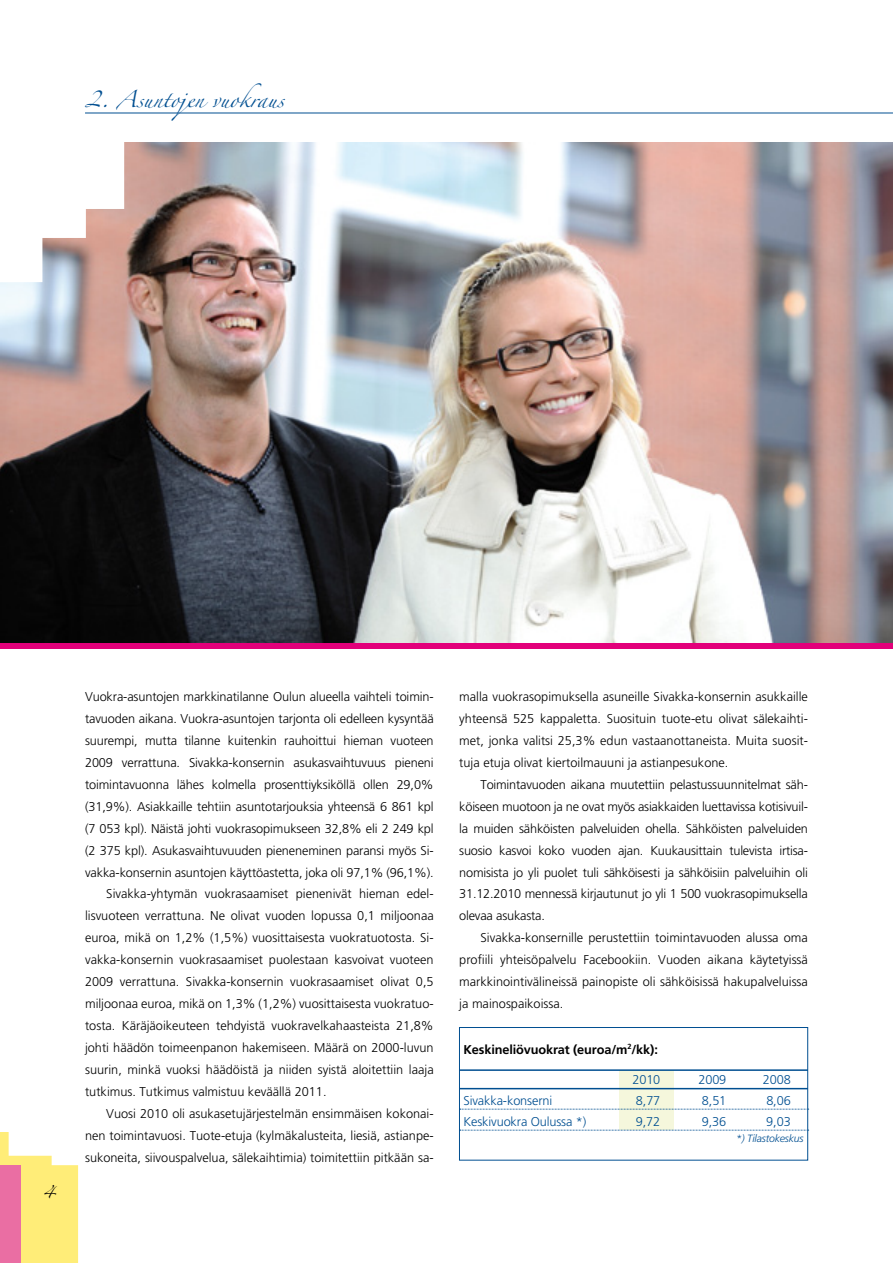
<style>
.page{position:relative;width:893px;height:1263px;background:#fff}
.page>*{position:absolute;margin:0;border:0;box-sizing:border-box;transform-origin:0 0}
.t1{font:15px "Zapfino";color:#004f91}
.t2{font:300 12.75px/21.9px "Frutiger LT Std";color:#000;text-align:justify}
.t3{font:300 12.75px "Frutiger LT Std";letter-spacing:-.01em;color:#004f91}
.t4{font:700 12.75px "Frutiger LT Std";letter-spacing:-.01em;color:#000}
.t5{font:12px "Zapfino";color:#000}
.t6{font:italic 300 10.5px "Frutiger LT Std";letter-spacing:-.015em;color:#004f91}
</style>
<div class="page">
<svg style="left:0;top:1132px;width:79px;height:131px"></svg>
<div style="left:0;top:1165px;width:21px;height:98px;background:#ea6ea3"></div>
<img style="left:0;top:142px;width:893px;height:501px">
<hr style="left:85px;top:113px;width:808px;height:1px;background:#004f91">
<svg style="left:0;top:142px;width:124px;height:140px"></svg>
<div style="left:459px;top:1027px;width:349px;height:133px;background:#fff;border:1px solid #004f91"></div>
<div style="left:619px;top:1070px;width:55px;height:60px;background:#f5f7dc"></div>
<hr style="left:459px;top:1069px;width:349px;height:2px;background:#004f91">
<hr style="left:459px;top:1088px;width:349px;height:1px;background:#004f91">
<svg style="left:459px;top:1109px;width:350px;height:1px"></svg>
<svg style="left:459px;top:1130px;width:350px;height:1px"></svg>
<div style="left:0;top:643px;width:893px;height:5px;background:#e2007a"></div>
<p class="t1" style="left:85px;top:93px;width:201px">2. Asuntojen vuokraus</p>
<p class="t5" style="left:43px;top:1187px;width:14px">4</p>
<p class="t2" style="left:85px;top:686px;width:350px">Vuokra-asuntojen markkinatilanne Oulun alueella vaihteli toimin-</p>
<p class="t2" style="left:85px;top:708px;width:350px">tavuoden aikana. Vuokra-asuntojen tarjonta oli edelleen kysyntää</p>
<p class="t2" style="left:85px;top:730px;width:350px">suurempi, mutta tilanne kuitenkin rauhoittui hieman vuoteen</p>
<p class="t2" style="left:85px;top:752px;width:350px">2009 verrattuna. Sivakka-konsernin asukasvaihtuvuus pieneni</p>
<p class="t2" style="left:85px;top:773px;width:350px">toimintavuonna lähes kolmella prosenttiyksiköllä ollen 29,0%</p>
<p class="t2" style="left:85px;top:795px;width:350px">(31,9%). Asiakkaille tehtiin asuntotarjouksia yhteensä 6 861 kpl</p>
<p class="t2" style="left:85px;top:817px;width:350px">(7 053 kpl). Näistä johti vuokrasopimukseen 32,8% eli 2 249 kpl</p>
<p class="t2" style="left:85px;top:839px;width:350px">(2 375 kpl). Asukasvaihtuvuuden pieneneminen paransi myös Si-</p>
<p class="t2" style="left:85px;top:861px;width:350px">vakka-konsernin asuntojen käyttöastetta, joka oli 97,1% (96,1%).</p>
<p class="t2" style="left:106px;top:883px;width:329px">Sivakka-yhtymän vuokrasaamiset pienenivät hieman edel-</p>
<p class="t2" style="left:85px;top:905px;width:350px">lisvuoteen verrattuna. Ne olivat vuoden lopussa 0,1 miljoonaa</p>
<p class="t2" style="left:85px;top:927px;width:350px">euroa, mikä on 1,2% (1,5%) vuosittaisesta vuokratuotosta. Si-</p>
<p class="t2" style="left:85px;top:949px;width:350px">vakka-konsernin vuokrasaamiset puolestaan kasvoivat vuoteen</p>
<p class="t2" style="left:85px;top:971px;width:350px">2009 verrattuna. Sivakka-konsernin vuokrasaamiset olivat 0,5</p>
<p class="t2" style="left:85px;top:993px;width:350px">miljoonaa euroa, mikä on 1,3% (1,2%) vuosittaisesta vuokratuo-</p>
<p class="t2" style="left:85px;top:1015px;width:350px">tosta. Käräjäoikeuteen tehdyistä vuokravelkahaasteista 21,8%</p>
<p class="t2" style="left:85px;top:1037px;width:350px">johti häädön toimeenpanon hakemiseen. Määrä on 2000-luvun</p>
<p class="t2" style="left:85px;top:1059px;width:350px">suurin, minkä vuoksi häädöistä ja niiden syistä aloitettiin laaja</p>
<p class="t2" style="left:85px;top:1081px;width:243px">tutkimus. Tutkimus valmistuu keväällä 2011.</p>
<p class="t2" style="left:106px;top:1103px;width:329px">Vuosi 2010 oli asukasetujärjestelmän ensimmäisen kokonai-</p>
<p class="t2" style="left:85px;top:1125px;width:350px">nen toimintavuosi. Tuote-etuja (kylmäkalusteita, liesiä, astianpe-</p>
<p class="t2" style="left:85px;top:1147px;width:350px">sukoneita, siivouspalvelua, sälekaihtimia) toimitettiin pitkään sa-</p>
<p class="t2" style="left:459px;top:686px;width:350px">malla vuokrasopimuksella asuneille Sivakka-konsernin asukkaille yhteensä 525 kappaletta. Suosituin tuote-etu olivat sälekaihti&shy;met, jonka valitsi 25,3% edun vastaanottaneista. Muita suosit&shy;tuja etuja olivat kiertoilmauuni ja astianpesukone.</p>
<p class="t2" style="left:459px;top:773px;width:350px;text-indent:21px">Toimintavuoden aikana muutettiin pelastussuunnitelmat säh&shy;köiseen muotoon ja ne ovat myös asiakkaiden luettavissa kotisivuil&shy;la muiden sähköisten palveluiden ohella. Sähköisten palveluiden suosio kasvoi koko vuoden ajan. Kuukausittain tulevista irtisa&shy;nomisista jo yli puolet tuli sähköisesti ja sähköisiin palveluihin oli 31.12.2010 mennessä kirjautunut jo yli 1 500 vuokrasopimuksella olevaa asukasta.</p>
<p class="t2" style="left:459px;top:927px;width:350px;text-indent:21px">Sivakka-konsernille perustettiin toimintavuoden alussa oma profiili yhteisöpalvelu Facebookiin. Vuoden aikana käytetyissä markkinointivälineissä painopiste oli sähköisissä hakupalveluissa ja mainospaikoissa.</p>
<p class="t4" style="left:463px;top:1042px;width:196px">Keskineliövuokrat (euroa/m<sup>2</sup>/kk):</p>
<p class="t3" style="left:632px;top:1072px;width:29px">2010</p>
<p class="t3" style="left:698px;top:1072px;width:29px">2009</p>
<p class="t3" style="left:763px;top:1072px;width:29px">2008</p>
<p class="t3" style="left:463px;top:1093px;width:90px">Sivakka-konserni</p>
<p class="t3" style="left:636px;top:1093px;width:26px">8,77</p>
<p class="t3" style="left:702px;top:1093px;width:26px">8,51</p>
<p class="t3" style="left:766px;top:1093px;width:26px">8,06</p>
<p class="t3" style="left:463px;top:1114px;width:124px">Keskivuokra Oulussa *)</p>
<p class="t3" style="left:636px;top:1114px;width:26px">9,72</p>
<p class="t3" style="left:702px;top:1114px;width:26px">9,36</p>
<p class="t3" style="left:766px;top:1114px;width:26px">9,03</p>
<p class="t6" style="left:736px;top:1132px;width:69px">*) Tilastokeskus</p>
</div>
